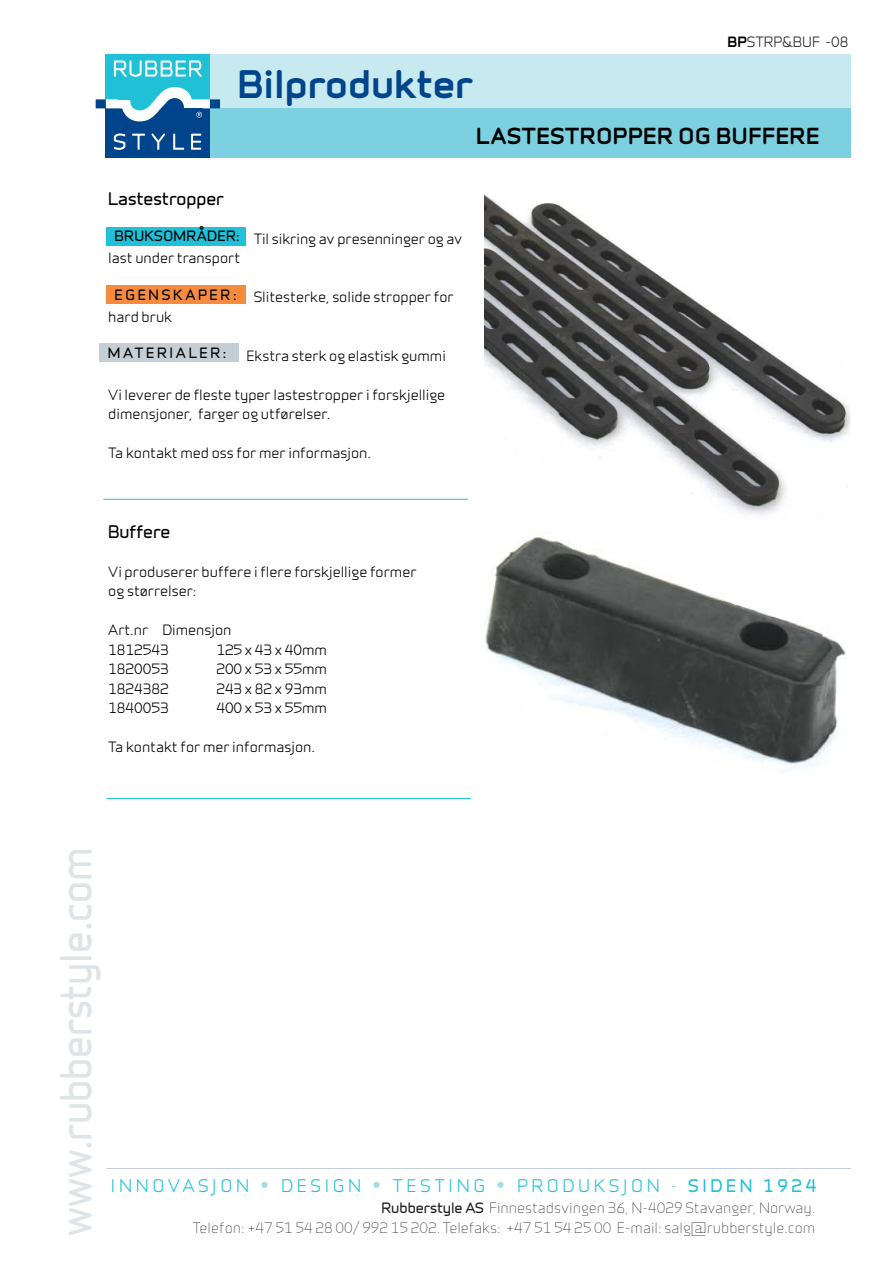
<style>
.page{position:relative;width:893px;height:1275px;background:#fff}
.page>*{position:absolute;margin:0;border:0;box-sizing:border-box;transform-origin:0 0}
.t1{font:40.5px "Infinity T Bold";color:#dee4e8;scale:.9 1}
.t2{font:700 36px "Infinity T Extra";color:#00448b}
.t3{font:700 21px "Infinity T Extra";letter-spacing:.03em;color:#000}
.t4{font:16.5px "Infinity T Medium";letter-spacing:.225em;color:#20c0d7}
.t5{font:16.5px "Infinity T Bold";color:#000}
.t6{font:13.5px/19.5px "Infinity T Medium";color:#000}
.t7{font:13.5px "Infinity T Light";color:#231f1f}
.t8{font:13.5px "Infinity T Bold";letter-spacing:.205em;color:#000}
.t9{font:13.5px "Infinity T Medium";color:#231f1f}
.t10{font:13.5px "Infinity T Bold";letter-spacing:.03em;color:#000}
.s1{font-family:"Infinity T Extra";font-weight:700;color:#000}
.s2{font-size:21px;color:#a1dce9}
.s3{color:#a1dce9}
.s4{font-family:"Infinity T Bold"}
</style>
<div class="page">
<div style="left:106px;top:55px;width:744px;height:102px;background:#c7e9f0"></div>
<div style="left:106px;top:108px;width:744px;height:49px;background:#7cd0e0"></div>
<div style="left:106px;top:103px;width:104px;height:55px;background:#00448b"></div>
<div style="left:106px;top:54px;width:104px;height:50px;background:#20c0d7"></div>
<div style="left:106px;top:99px;width:23px;height:9px;background:#fff"></div>
<div style="left:186px;top:99px;width:24px;height:9px;background:#fff"></div>
<div style="left:210px;top:99px;width:10px;height:9px;background:#00448b"></div>
<div style="left:96px;top:99px;width:10px;height:9px;background:#00448b"></div>
<svg style="left:114px;top:60px;width:88px;height:17px"></svg>
<svg style="left:114px;top:133px;width:11px;height:17px"></svg>
<svg style="left:132px;top:134px;width:13px;height:16px"></svg>
<svg style="left:151px;top:133px;width:15px;height:17px"></svg>
<svg style="left:173px;top:133px;width:11px;height:17px"></svg>
<svg style="left:191px;top:134px;width:10px;height:16px"></svg>
<svg style="left:121px;top:87px;width:81px;height:34px"></svg>
<img style="left:484px;top:194px;width:366px;height:322px">
<img style="left:485px;top:536px;width:361px;height:235px">
<hr style="left:103px;top:499px;width:365px;height:1px;background:#20c0d7">
<hr style="left:106px;top:1168px;width:744px;height:1px;background:#c4ced4">
<div style="left:106px;top:227px;width:140px;height:18px;background:#20c0d7"></div>
<div style="left:106px;top:286px;width:140px;height:18px;background:#f68b40"></div>
<div style="left:100px;top:344px;width:139px;height:18px;background:#c4ced4"></div>
<hr style="left:106px;top:798px;width:365px;height:1px;background:#20c0d7">
<h2 class="t2" style="left:237px;top:70px;width:237px">Bilprodukter</h2>
<p class="t9" style="left:727px;top:36px;width:122px"><span class="s1">BP</span>STRP&amp;BUF -08</p>
<h3 class="t3" style="left:476px;top:128px;width:345px">LASTESTROPPER OG BUFFERE</h3>
<p class="t5" style="left:108px;top:192px;width:117px">Lastestropper</p>
<p class="t10" style="left:115px;top:230px;width:127px">BRUKSOMRÅDER:</p>
<p class="t6" style="left:108px;top:250px;width:133px">last under transport</p>
<p class="t8" style="left:115px;top:289px;width:123px">EGENSKAPER:</p>
<p class="t6" style="left:108px;top:309px;width:65px">hard bruk</p>
<p class="t6" style="left:254px;top:231px;width:210px">Til sikring av presenninger og av</p>
<p class="t6" style="left:254px;top:289px;width:201px">Slitesterke, solide stropper for</p>
<p class="t8" style="left:108px;top:347px;width:120px">MATERIALER:</p>
<p class="t6" style="left:246px;top:348px;width:201px">Ekstra sterk og elastisk gummi</p>
<p class="t6" style="left:108px;top:387px;width:338px">Vi leverer de fleste typer lastestropper i forskjellige dimensjoner, farger og utførelser.</p>
<p class="t6" style="left:108px;top:445px;width:264px">Ta kontakt med oss for mer informasjon.</p>
<p class="t5" style="left:108px;top:525px;width:64px">Buffere</p>
<p class="t6" style="left:108px;top:564px;width:310px">Vi produserer buffere i flere forskjellige former og størrelser:</p>
<p class="t6" style="left:108px;top:622px;width:125px">Art.nr Dimensjon<br>1812543</p>
<p class="t6" style="left:216px;top:642px;width:112px">125 x 43 x 40mm</p>
<p class="t6" style="left:108px;top:661px;width:62px">1820053</p>
<p class="t6" style="left:216px;top:661px;width:112px">200 x 53 x 55mm</p>
<p class="t6" style="left:108px;top:681px;width:62px">1824382</p>
<p class="t6" style="left:216px;top:681px;width:112px">243 x 82 x 93mm</p>
<p class="t6" style="left:108px;top:700px;width:62px">1840053</p>
<p class="t6" style="left:216px;top:700px;width:112px">400 x 53 x 55mm</p>
<p class="t6" style="left:108px;top:739px;width:208px">Ta kontakt for mer informasjon.</p>
<h1 class="t1" style="left:60px;top:1236px;width:433px;rotate:-90deg">www.rubberstyle.com</h1>
<p class="t4" style="left:111px;top:1179px;width:707px">INNOVASJON <span class="s2">•</span> DESIGN <span class="s2">•</span> TESTING <span class="s2">•</span> PRODUKSJON <span class="s3">-</span> <span class="s4">SIDEN 1924</span></p>
<p class="t7" style="left:381px;top:1202px;width:435px"><span class="s4">Rubberstyle AS</span> Finnestadsvingen 36, N-4029 Stavanger, Norway.</p>
<p class="t7" style="left:193px;top:1222px;width:624px">Telefon: +47 51 54 28 00/ 992 15 202. Telefaks: +47 51 54 25 00 E-mail: salg@rubberstyle.com</p>
</div>
